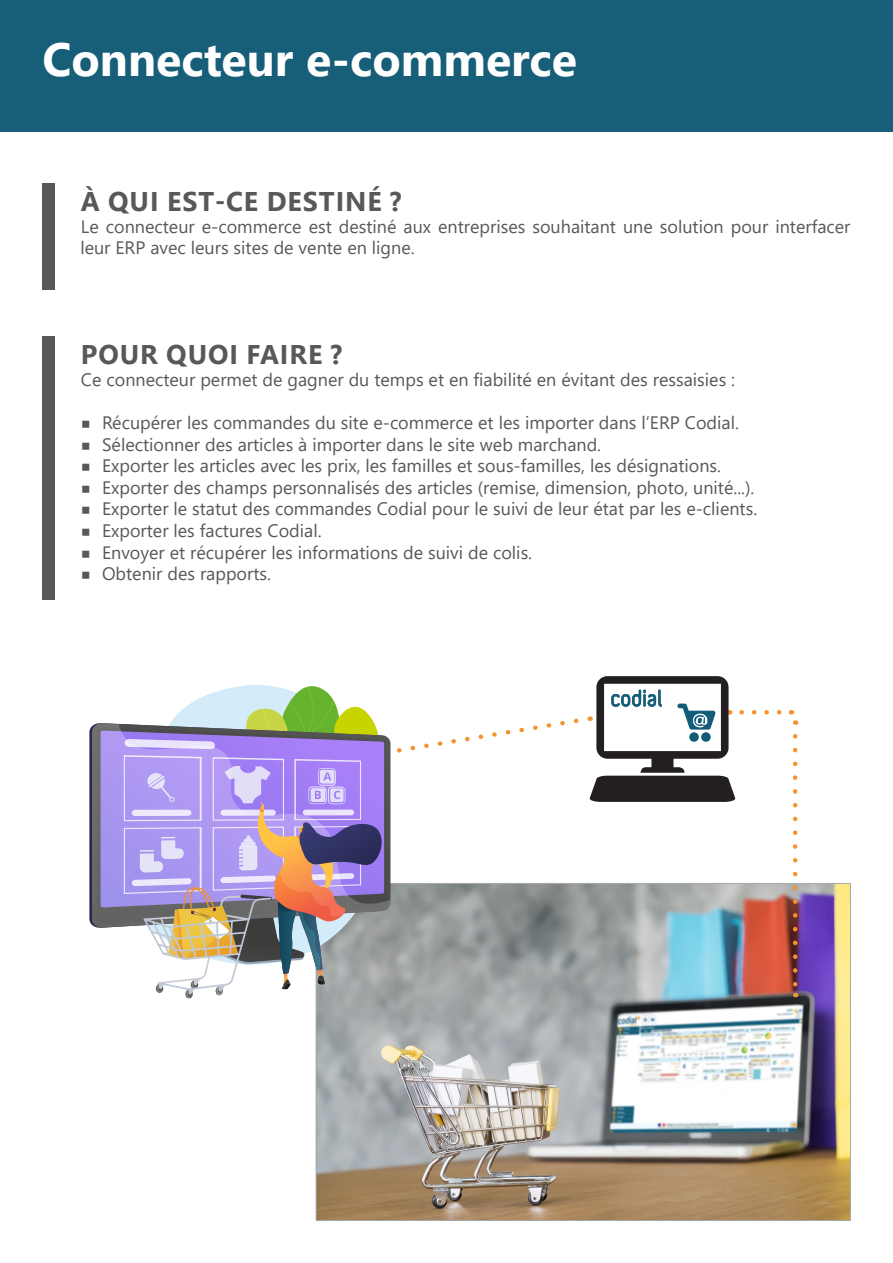
<style>
.page{position:relative;width:893px;height:1263px;background:#fff}
.page>*{position:absolute;margin:0;border:0;box-sizing:border-box;transform-origin:0 0}
.t1{font:700 46.5px "Segoe UI";color:#fff}
.t2{font:700 27px "Segoe UI";letter-spacing:.035em;color:#57585a}
.t3{font:18px/21.6px "Segoe UI";color:#57585a}
.s1{font-family:"Montserrat"}
</style>
<div class="page">
<div style="left:0;top:0;width:893px;height:132px;background:#175e78"></div>
<img style="left:318px;top:885px;width:531px;height:334px">
<div style="left:43px;top:183px;width:12px;height:106px;background:#57585a"></div>
<div style="left:43px;top:336px;width:12px;height:264px;background:#57585a"></div>
<svg style="left:742px;top:710px;width:40px;height:4px"></svg>
<svg style="left:793px;top:736px;width:4px;height:261px"></svg>
<svg style="left:92px;top:723px;width:32px;height:205px"></svg>
<svg style="left:124px;top:686px;width:457px;height:312px"></svg>
<svg style="left:590px;top:676px;width:145px;height:126px"></svg>
<h1 class="t1" style="left:43px;top:16px;width:536px">Connecteur e-commerce</h1>
<p class="t2" style="left:81px;top:176px;width:322px">À QUI EST-CE DESTINÉ ?</p>
<p class="t3" style="left:80px;top:214px;width:772px">Le connecteur e-commerce est destiné aux entreprises souhaitant une solution pour interfacer leur ERP avec leurs sites de vente en ligne.</p>
<p class="t2" style="left:81px;top:329px;width:263px">POUR QUOI FAIRE ?</p>
<p class="t3" style="left:81px;top:367px;width:656px">Ce connecteur permet de gagner du temps et en fiabilité en évitant des ressaisies :</p>
<p class="t3" style="left:80px;top:410px;width:660px"><span class="s1">■</span> Récupérer les commandes du site e-commerce et les importer dans l’ERP Codial.</p>
<p class="t3" style="left:80px;top:432px;width:522px"><span class="s1">■</span> Sélectionner des articles à importer dans le site web marchand.</p>
<p class="t3" style="left:80px;top:453px;width:642px"><span class="s1">■</span> Exporter les articles avec les prix, les familles et sous-familles, les désignations.</p>
<p class="t3" style="left:80px;top:475px;width:676px"><span class="s1">■</span> Exporter des champs personnalisés des articles (remise, dimension, photo, unité...).</p>
<p class="t3" style="left:80px;top:496px;width:678px"><span class="s1">■</span> Exporter le statut des commandes Codial pour le suivi de leur état par les e-clients.</p>
<p class="t3" style="left:80px;top:518px;width:243px"><span class="s1">■</span> Exporter les factures Codial.</p>
<p class="t3" style="left:80px;top:540px;width:453px"><span class="s1">■</span> Envoyer et récupérer les informations de suivi de colis.</p>
<p class="t3" style="left:80px;top:561px;width:192px"><span class="s1">■</span> Obtenir des rapports.</p>
</div>
